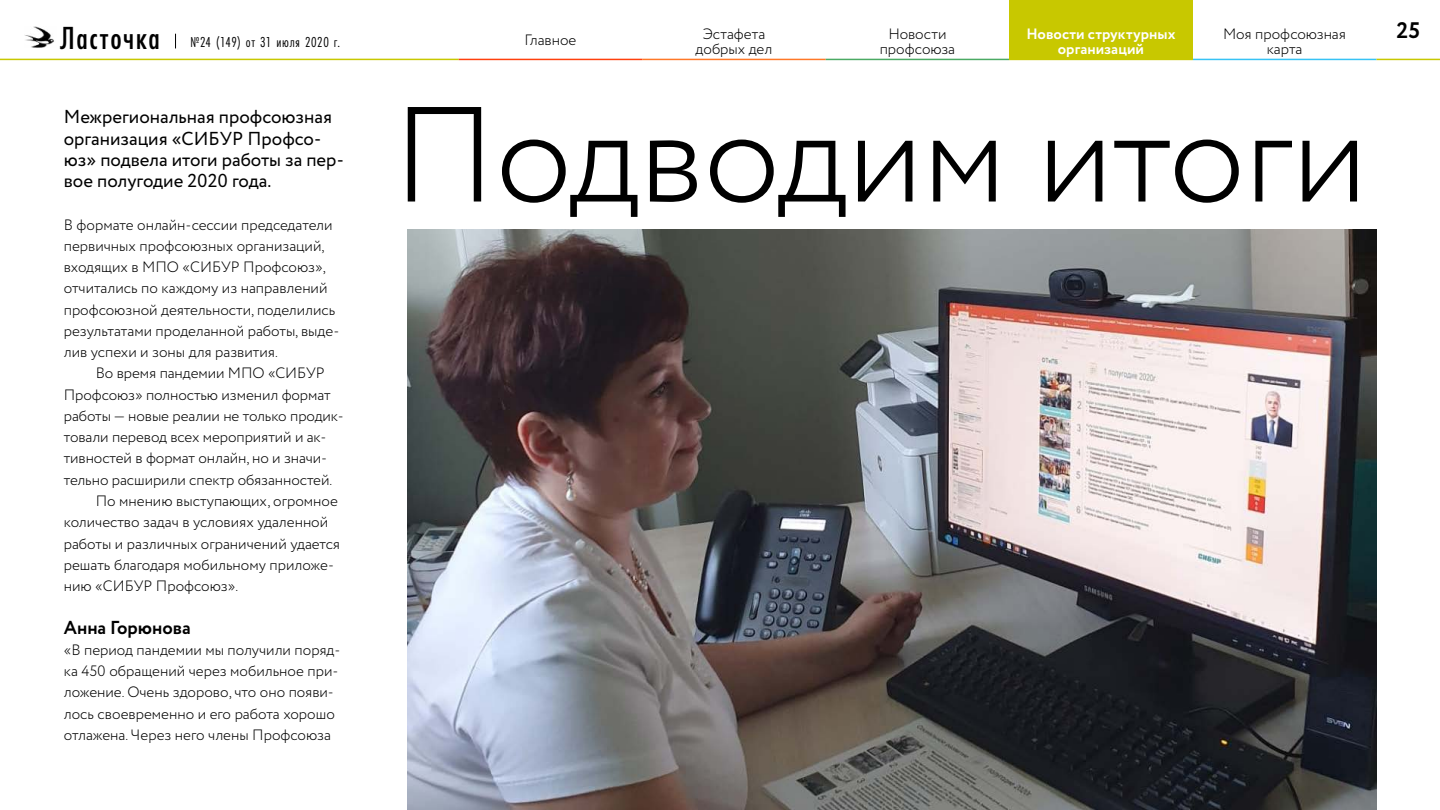
<style>
.page{position:relative;width:1440px;height:810px;background:#fff}
.page>*{position:absolute;margin:0;border:0;box-sizing:border-box;transform-origin:0 0}
._1_0_Zag{font:300 135px "Circe";letter-spacing:-.005em;color:#000}
.t1{font:700 22.5px "Circe";color:#000}
._2_0_Lidd{font:18.75px/21.2px "Circe";color:#000}
.PodZag{font:700 18.75px "Circe";color:#000}
._0_1_First{font:300 15px/21.2px "Circe";color:#000}
.t2{font:15px "Futura PT Cond";letter-spacing:.04em;color:#000}
.t3{font:700 15px/15px "Circe";color:#fff;text-align:center}
.s1{font-weight:500;font-size:33.22px}
</style>
<div class="page">
<svg style="left:175px;top:34px;width:1px;height:14px"></svg>
<img style="left:25px;top:26px;width:29px;height:22px">
<hr style="left:1193px;top:59px;width:184px;height:1px;background:#37c3f5">
<hr style="left:642px;top:59px;width:184px;height:1px;background:#ff7828">
<hr style="left:826px;top:59px;width:183px;height:1px;background:#4baa64">
<hr style="left:1377px;top:59px;width:63px;height:1px;background:#c8c800">
<hr style="left:0;top:59px;width:459px;height:1px;background:#c8c800">
<div style="left:1009px;top:0;width:184px;height:60px;background:#c8c800"></div>
<hr style="left:459px;top:59px;width:183px;height:1px;background:#ff400d">
<img style="left:408px;top:230px;width:968px;height:580px">
<p class="t2" style="left:60px;top:33px;width:281px"><span class="s1">Ласточка</span> №24 (149) от 31 июля 2020 г.</p>
<p class="_0_1_First" style="left:1223px;top:23px;width:124px">Моя профсоюзная</p>
<h2 class="t1" style="left:1397px;top:15px;width:25px">25</h2>
<p class="_0_1_First" style="left:1267px;top:38px;width:37px">карта</p>
<p class="_0_1_First" style="left:696px;top:27px;width:78px;line-height:15px;text-align:center">Эстафета добрых дел</p>
<p class="_0_1_First" style="left:880px;top:27px;width:77px;line-height:15px;text-align:center">Новости профсоюза</p>
<p class="t3" style="left:1026px;top:27px;width:151px">Новости структурных организаций</p>
<p class="_0_1_First" style="left:524px;top:29px;width:54px">Главное</p>
<p class="_2_0_Lidd" style="left:64px;top:107px;width:282px">Межрегиональная профсоюзная организация «СИБУР Профсо&shy;юз» подвела итоги работы за пер&shy;вое полугодие 2020 года.</p>
<p class="_0_1_First" style="left:64px;top:214px;width:277px">В формате онлайн-сессии председатели первичных профсоюзных организаций, входящих в МПО «СИБУР Профсоюз», отчитались по каждому из направлений профсоюзной деятельности, поделились результатами проделанной работы, выде&shy;лив успехи и зоны для развития.</p>
<p class="_0_1_First" style="left:64px;top:363px;width:281px;text-indent:32px">Во время пандемии МПО «СИБУР Профсоюз» полностью изменил формат работы — новые реалии не только продик&shy;товали перевод всех мероприятий и ак&shy;тивностей в формат онлай н, но и значи&shy;тельно расширили спектр обязанностей.</p>
<p class="_0_1_First" style="left:64px;top:491px;width:278px;text-indent:32px">По мнению выступающих, огромное количество задач в условиях удаленной работы и различных ограничений удается решать благодаря мобильному приложе&shy;нию «СИБУР Профсоюз».</p>
<p class="PodZag" style="left:64px;top:615px;width:129px">Анна Горюнова</p>
<p class="_0_1_First" style="left:64px;top:639px;width:278px">«В период пандемии мы получили поряд&shy;ка 450 обращений через мобильное при&shy;ложение. Очень здорово, что оно появи&shy;лось своевременно и его работа хорошо отлажена. Через него члены Профсоюза</p>
<p class="_1_0_Zag" style="left:393px;top:67px;width:976px">Подводим итоги</p>
</div>
